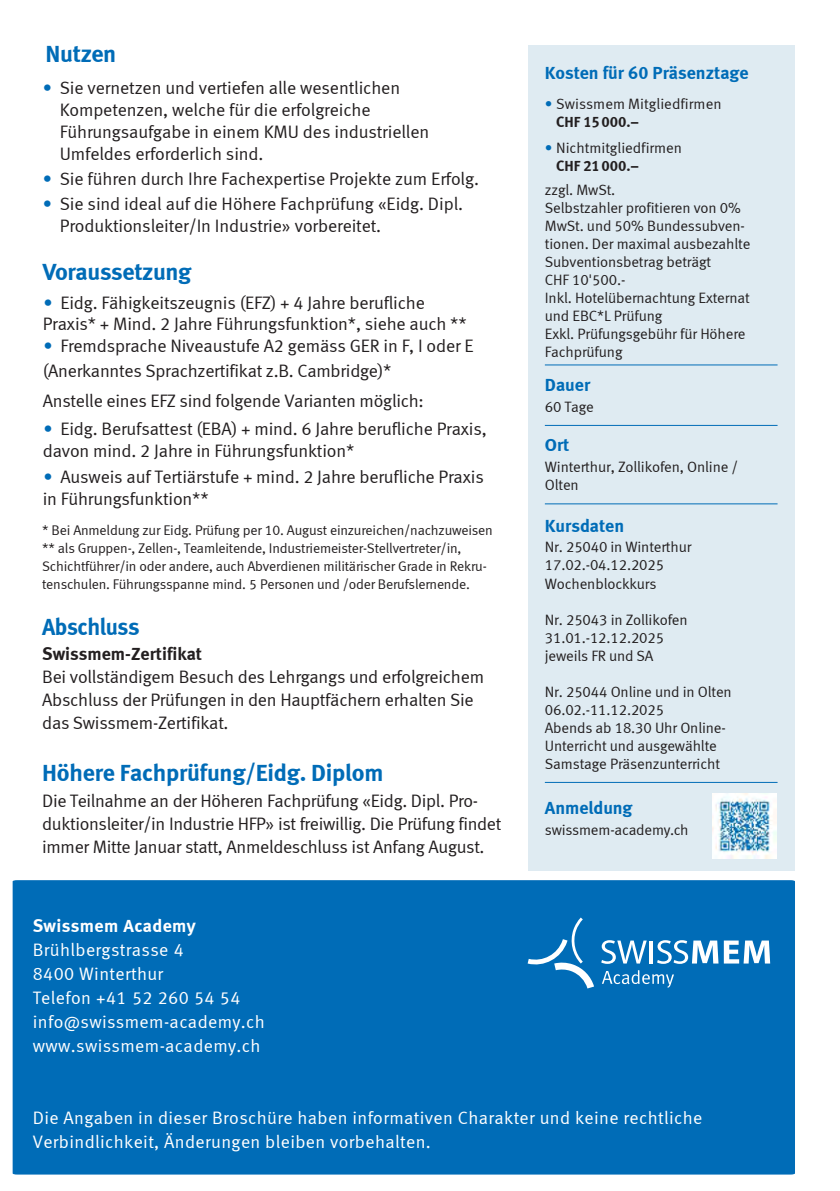
<style>
.page{position:relative;width:840px;height:1191px;background:#fff}
.page>*{position:absolute;margin:0;border:0;box-sizing:border-box;transform-origin:0 0}
.t1{font:24px "Meta Bold LF";letter-spacing:-.01em;color:#006cb7}
.t2{font:24px "Meta Bold LF";letter-spacing:-.01em;color:#006cb7;scale:.95 1}
.t3{font:18px/22px "Meta Normal LF";letter-spacing:-.01em;color:#231f20}
.t4{font:18px/24px "Meta Normal LF";letter-spacing:.02em;color:#fff}
.t5{font:18px "Meta Bold LF";color:#006cb7}
.t6{font:18px "Meta Bold LF";color:#231f20}
.t7{font:18px "Meta Bold LF";letter-spacing:.02em;color:#fff}
.t8{font:15px/18px "Meta Normal LF";letter-spacing:-.01em;color:#231f20}
.t9{font:15px "Meta Bold LF";letter-spacing:-.01em;color:#231f20}
.t10{font:14px/18px "Meta Normal LF";letter-spacing:-.015em;color:#231f20}
.s1{color:#006cb7}
</style>
<div class="page">
<div style="left:527px;top:45px;width:267px;height:825px;background:#dfebf2"></div>
<hr style="left:544px;top:364px;width:233px;height:1px;background:#006cb7">
<hr style="left:544px;top:425px;width:233px;height:1px;background:#006cb7">
<hr style="left:544px;top:503px;width:233px;height:1px;background:#006cb7">
<hr style="left:544px;top:782px;width:233px;height:1px;background:#006cb7">
<img style="left:712px;top:794px;width:64px;height:64px">
<div style="left:13px;top:880px;width:781px;height:294px;background:#006cb7"></div>
<svg style="left:527px;top:917px;width:66px;height:71px;background:#2481c1"></svg>
<svg style="left:601px;top:940px;width:45px;height:24px"></svg>
<hr style="left:649px;top:940px;width:3px;height:23px;background:#fff">
<svg style="left:656px;top:940px;width:113px;height:24px"></svg>
<svg style="left:601px;top:970px;width:72px;height:17px"></svg>
<h1 class="t1" style="left:45px;top:39px;width:72px">Nutzen</h1>
<p class="t3" style="left:60px;top:76px;width:371px;text-indent:-17px"><span class="s1">•</span> Sie vernetzen und vertiefen alle wesentlichen Kompetenzen, welche für die erfolgreiche Führungsaufgabe in einem KMU des industriellen Umfeldes erforderlich sind.</p>
<p class="t3" style="left:43px;top:167px;width:437px"><span class="s1">•</span> Sie führen durch Ihre Fachexpertise Projekte zum Erfolg.</p>
<p class="t3" style="left:60px;top:192px;width:404px;text-indent:-17px"><span class="s1">•</span> Sie sind ideal auf die Höhere Fachprüfung «Eidg. Dipl.<br>Produktionsleiter/In Industrie» vorbereitet.</p>
<h1 class="t1" style="left:43px;top:258px;width:150px">Voraussetzung</h1>
<p class="t3" style="left:43px;top:291px;width:425px"><span class="s1">•</span> Eidg. Fähigkeitszeugnis (EFZ) + 4 Jahre berufliche<br>Praxis* + Mind. 2 Jahre Führungsfunktion*, siehe auch **</p>
<p class="t3" style="left:43px;top:333px;width:432px;line-height:24.8px"><span class="s1">•</span> Fremdsprache Niveaustufe A2 gemäss GER in F, I oder E (Anerkanntes Sprachzertifikat z.B. Cambridge)*</p>
<p class="t3" style="left:43px;top:390px;width:382px">Anstelle eines EFZ sind folgende Varianten möglich:</p>
<p class="t3" style="left:43px;top:418px;width:445px"><span class="s1">•</span> Eidg. Berufsattest (EBA) + mind. 6 Jahre berufliche Praxis, davon mind. 2 Jahre in Führungsfunktion*</p>
<p class="t3" style="left:43px;top:466px;width:442px"><span class="s1">•</span> Ausweis auf Tertiärstufe + mind. 2 Jahre berufliche Praxis in Führungsfunktion**</p>
<p class="t10" style="left:42px;top:521px;width:452px">* Bei Anmeldung zur Eidg. Prüfung per 10. August einzureichen/nachzuweisen ** als Gruppen-, Zellen-, Teamleitende, Industriemeister-Stellvertreter/in, Schichtführer/in oder andere, auch Abverdienen militärischer Grade in Rekru&shy;tenschulen. Führungsspanne mind. 5 Personen und /oder Berufslernende.</p>
<h1 class="t2" style="left:42px;top:612px;width:104px">Abschluss</h1>
<p class="t6" style="left:42px;top:643px;width:161px">Swissmem-Zertifikat</p>
<p class="t3" style="left:42px;top:665px;width:443px;line-height:23.2px">Bei vollständigem Besuch des Lehrgangs und erfolgreichem<br>Abschluss der Prüfungen in den Hauptfächern erhalten Sie das Swissmem-Zertifikat.</p>
<h1 class="t1" style="left:42px;top:759px;width:342px">Höhere Fachprüfung/Eidg. Diplom</h1>
<p class="t3" style="left:42px;top:788px;width:460px;line-height:23.2px">Die Teilnahme an der Höheren Fachprüfung «Eidg. Dipl. Pro&shy;duktionsleiter/in Industrie HFP» ist freiwillig. Die Prüfung findet immer Mitte Januar statt, Anmeldeschluss ist Anfang August.</p>
<p class="t7" style="left:33px;top:915px;width:164px">Swissmem Academy</p>
<p class="t4" style="left:33px;top:937px;width:233px">Brühlbergstrasse 4<br>8400 Winterthur<br>Telefon +41 52 260 54 54 info@swissmem-academy.ch www.swissmem-academy.ch</p>
<p class="t5" style="left:544px;top:62px;width:205px">Kosten für 60 Präsenztage</p>
<p class="t8" style="left:544px;top:94px;width:178px"><span class="s1">•</span> Swissmem Mitgliedfirmen</p>
<p class="t9" style="left:556px;top:112px;width:84px">CHF 15 000.–</p>
<p class="t8" style="left:544px;top:139px;width:139px"><span class="s1">•</span> Nichtmitgliedfirmen</p>
<p class="t9" style="left:556px;top:157px;width:84px">CHF 21 000.–</p>
<p class="t8" style="left:544px;top:181px;width:207px">zzgl. MwSt.<br>Selbstzahler profitieren von 0%<br>MwSt. und 50% Bundessubven&shy;tionen. Der maximal ausbezahlte<br>Subventionsbetrag beträgt<br>CHF 10'500.-<br>Inkl. Hotelübernachtung Externat und EBC*L Prüfung<br>Exkl. Prüfungsgebühr für Höhere<br>Fachprüfung</p>
<p class="t5" style="left:544px;top:374px;width:47px">Dauer</p>
<p class="t8" style="left:544px;top:397px;width:50px">60 Tage</p>
<p class="t5" style="left:544px;top:434px;width:26px">Ort</p>
<p class="t8" style="left:544px;top:457px;width:195px">Winterthur, Zollikofen, Online /<br>Olten</p>
<p class="t5" style="left:544px;top:514px;width:81px">Kursdaten</p>
<p class="t8" style="left:544px;top:538px;width:148px">Nr. 25040 in Winterthur<br>17.02.-04.12.2025<br>Wochenblockkurs</p>
<p class="t8" style="left:544px;top:610px;width:144px">Nr. 25043 in Zollikofen<br>31.01.-12.12.2025 jeweils FR und SA</p>
<p class="t8" style="left:544px;top:682px;width:188px">Nr. 25044 Online und in Olten<br>06.02.-11.12.2025<br>Abends ab 18.30 Uhr Online-<br>Unterricht und ausgewählte<br>Samstage Präsenzunterricht</p>
<p class="t5" style="left:544px;top:797px;width:89px">Anmeldung</p>
<p class="t8" style="left:544px;top:820px;width:145px">swissmem-academy.ch</p>
<p class="t4" style="left:33px;top:1105px;width:670px">Die Angaben in dieser Broschüre haben informativen Charakter und keine rechtliche<br>Verbindlichkeit, Änderungen bleiben vorbehalten.</p>
</div>
